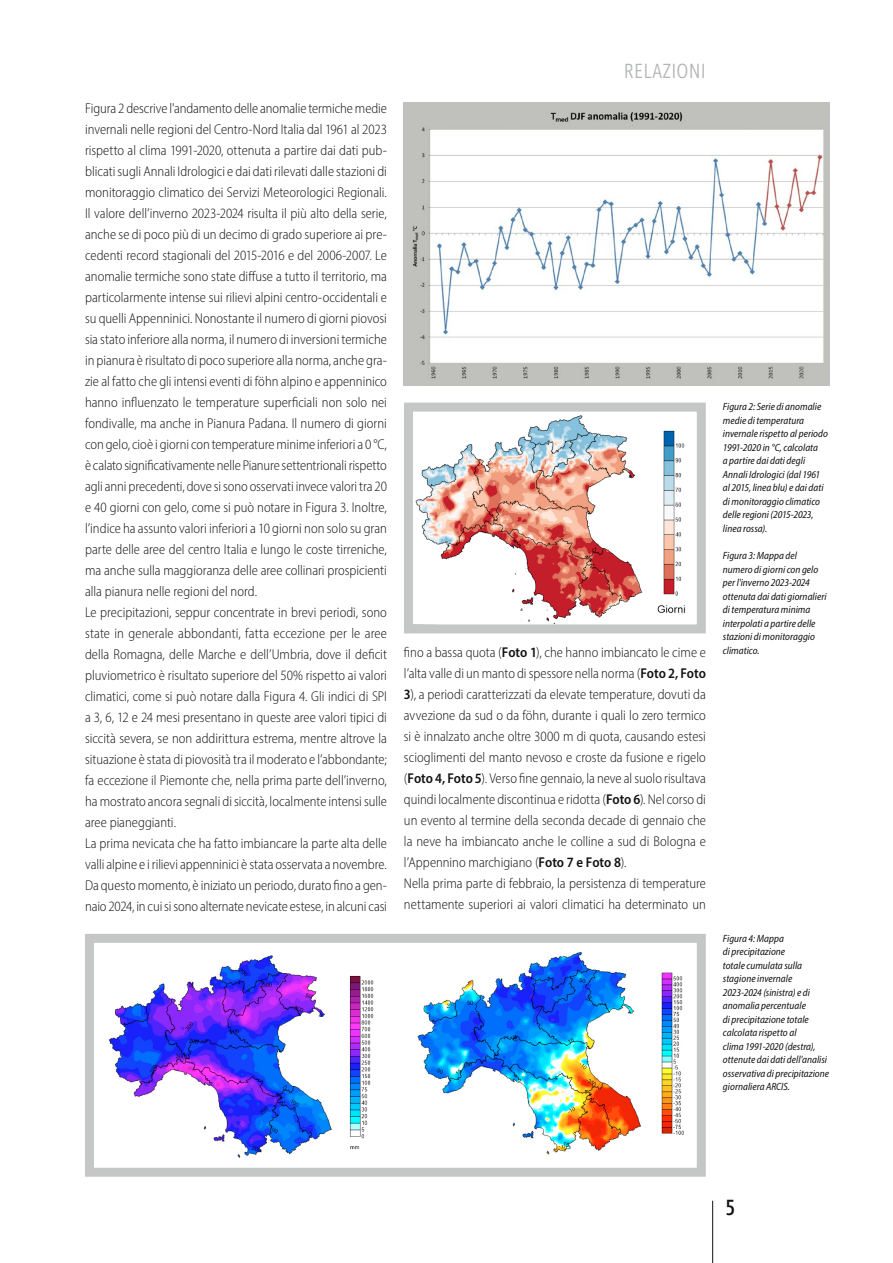
<style>
.page{position:relative;width:893px;height:1263px;background:#fff}
.page>*{position:absolute;margin:0;border:0;box-sizing:border-box;transform-origin:0 0}
.t1{font:22.5px "Ingra Cd";color:#121212}
.t2{font:300 21px "Ingra Cd";letter-spacing:.01em;color:#b3b5b4}
.t3{font:300 semi-condensed 14.25px/21px "Myriad Pro";color:#121212}
.t4{font:italic semi-condensed 10.5px/13.5px "Myriad Pro";letter-spacing:.005em;color:#121212}
.s1{font-weight:600}
</style>
<div class="page">
<hr style="left:712px;top:1201px;width:1px;height:62px;background:#121212">
<img style="left:404px;top:102px;width:425px;height:284px">
<svg style="left:404px;top:402px;width:302px;height:232px"></svg>
<svg style="left:85px;top:934px;width:621px;height:243px"></svg>
<img style="left:100px;top:947px;width:283px;height:216px">
<img style="left:409px;top:947px;width:283px;height:216px">
<p class="t3" style="left:85px;top:97px;width:303px">Figura 2 descrive l'andamento delle anomalie termiche medie invernali nelle regioni del Centro-Nord Italia dal 1961 al 2023 rispetto al clima 1991-2020, ottenuta a partire dai dati pub&shy;blicati sugli Annali Idrologici e dai dati rilevati dalle stazioni di monitoraggio climatico dei Servizi Meteorologici Regionali.<br>Il valore dell’inverno 2023-2024 risulta il più alto della serie, anche se di poco più di un decimo di grado superiore ai pre&shy;cedenti record stagionali del 2015-2016 e del 2006-2007. Le anomalie termiche sono state diffuse a tutto il territorio, ma particolarmente intense sui rilievi alpini centro-occidentali e su quelli Appenninici. Nonostante il numero di giorni piovosi sia stato inferiore alla norma, il numero di inversioni termiche in pianura è risultato di poco superiore alla norma, anche gra&shy;zie al fatto che gli intensi eventi di föhn alpino e appenninico hanno influenzato le temperature superficiali non solo nei fondivalle, ma anche in Pianura Padana. Il numero di giorni con gelo, cioè i giorni con temperature minime inferiori a 0 °C, è calato significativamente nelle Pianure settentrionali rispetto agli anni precedenti, dove si sono osservati invece valori tra 20 e 40 giorni con gelo, come si può notare in Figura 3. Inoltre, l’indice ha assunto valori inferiori a 10 giorni non solo su gran parte delle aree del centro Italia e lungo le coste tirreniche, ma anche sulla maggioranza delle aree collinari prospicienti alla pianura nelle regioni del nord.<br>Le precipitazioni, seppur concentrate in brevi periodi, sono state in generale abbondanti, fatta eccezione per le aree della Romagna, delle Marche e dell’Umbria, dove il deficit pluviometrico è risultato superiore del 50% rispetto ai valori climatici, come si può notare dalla Figura 4. Gli indici di SPI a 3, 6, 12 e 24 mesi presentano in queste aree valori tipici di siccità severa, se non addirittura estrema, mentre altrove la situazione è stata di piovosità tra il moderato e l’abbondante; fa eccezione il Piemonte che, nella prima parte dell’inverno, ha mostrato ancora segnali di siccità, localmente intensi sulle aree pianeggianti.<br>La prima nevicata che ha fatto imbiancare la parte alta delle valli alpine e i rilievi appenninici è stata osservata a novembre.<br>Da questo momento, è iniziato un periodo, durato fino a gen&shy;naio 2024, in cui si sono alternate nevicate estese, in alcuni casi</p>
<h2 class="t2" style="left:624px;top:58px;width:83px">RELAZIONI</h2>
<p class="t3" style="left:404px;top:642px;width:304px">fino a bassa quota (<span class="s1">Foto 1</span>), che hanno imbiancato le cime e l’alta valle di un manto di spessore nella norma (<span class="s1">Foto 2, Foto 3</span>), a periodi caratterizzati da elevate temperature, dovuti da avvezione da sud o da föhn, durante i quali lo zero termico si è innalzato anche oltre 3000 m di quota, causando estesi scioglimenti del manto nevoso e croste da fusione e rigelo (<span class="s1">Foto 4, Foto 5</span>). Verso fine gennaio, la neve al suolo risultava quindi localmente discontinua e ridotta (<span class="s1">Foto 6</span>). Nel corso di un evento al termine della seconda decade di gennaio che la neve ha imbiancato anche le colline a sud di Bologna e l’Appennino marchigiano (<span class="s1">Foto 7 e Foto 8</span>).<br>Nella prima parte di febbraio, la persistenza di temperature nettamente superiori ai valori climatici ha determinato un</p>
<p class="t4" style="left:723px;top:400px;width:107px">Figura 2: Serie di anomalie medie di temperatura invernale rispetto al periodo<br>1991-2020 in °C, calcolata<br>a partire dai dati degli<br>Annali Idrologici (dal 1961 al 2015, linea blu) e dai dati di monitoraggio climatico delle regioni (2015-2023, linea rossa).</p>
<p class="t4" style="left:723px;top:549px;width:105px">Figura 3: Mappa del numero di giorni con gelo per l'inverno 2023-2024 ottenuta dai dati giornalieri di temperatura minima interpolati a partire delle stazioni di monitoraggio climatico.</p>
<p class="t4" style="left:723px;top:931px;width:108px">Figura 4: Mappa<br>di precipitazione<br>totale cumulata sulla stagione invernale<br>2023-2024 (sinistra) e di anomalia percentuale<br>di precipitazione totale calcolata rispetto al<br>clima 1991-2020 (destra), ottenute dai dati dell'analisi osservativa di precipitazione giornaliera ARCIS.</p>
<h1 class="t1" style="left:725px;top:1193px;width:11px">5</h1>
</div>
